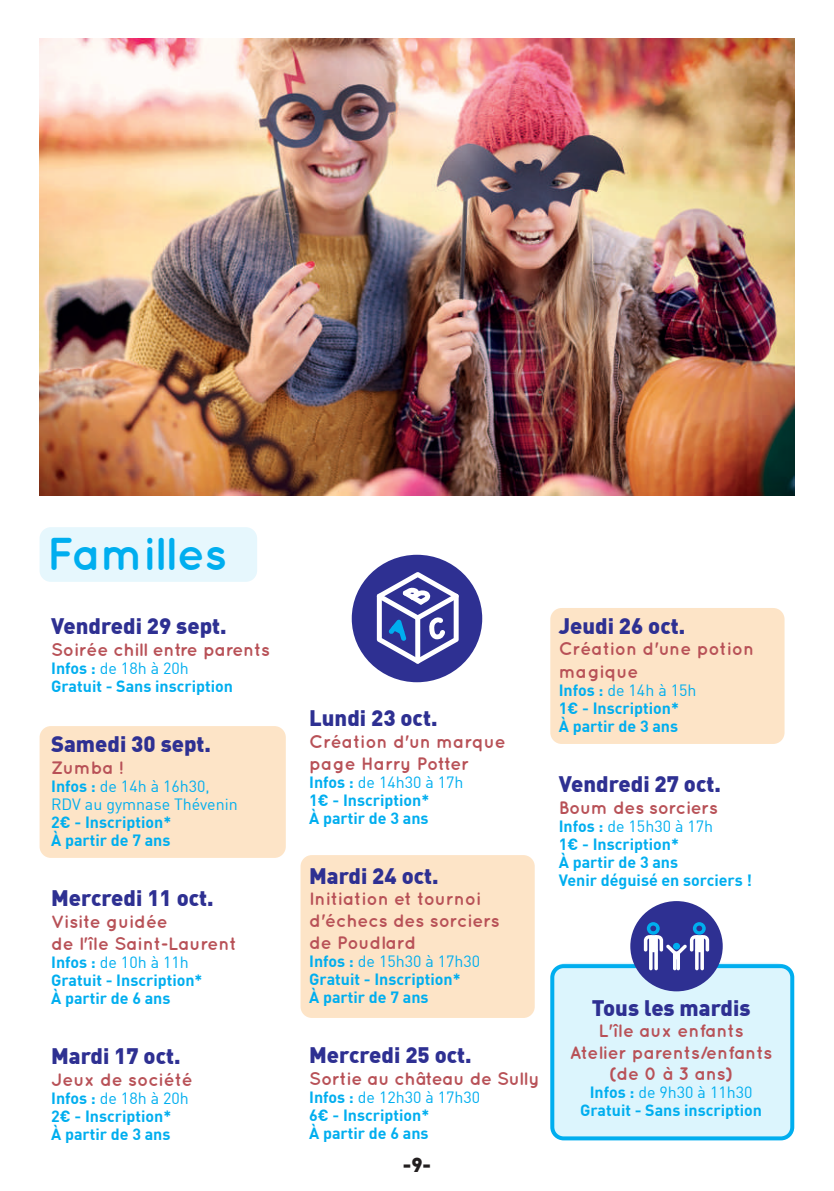
<style>
.page{position:relative;width:834px;height:1191px;background:#fff}
.page>*{position:absolute;margin:0;border:0;box-sizing:border-box;transform-origin:0 0}
.t1{font:700 46px "Quicksand";letter-spacing:-.02em;color:#00aeef}
.t2{font:900 22px "DIN Offc";color:#2e3092}
.t3{font:900 20px "DIN Offc";color:#231f20}
.t4{font:700 18px/22px "Quicksand";color:#b85157}
.t5{font:700 16px/18px "DIN Offc";color:#00aeef}
.t6{font:16px/18px "DIN Offc";color:#00aeef}
.s1{font-weight:400}
.s2{font-weight:700}
</style>
<div class="page">
<div style="left:550px;top:608px;width:234px;height:136px;background:#fde4c7;border-radius:11px"></div>
<div style="left:300px;top:855px;width:234px;height:163px;background:#fde4c7;border-radius:11px"></div>
<div style="left:40px;top:726px;width:246px;height:132px;background:#fde4c7;border-radius:11px"></div>
<img style="left:39px;top:39px;width:755px;height:456px">
<div style="left:39px;top:527px;width:218px;height:55px;background:#e6f7fd;border-radius:11px"></div>
<div style="left:352px;top:555px;width:130px;height:127px;background:#2e3092;border-radius:50%"></div>
<svg style="left:376px;top:572px;width:83px;height:91px"></svg>
<div style="left:550px;top:962px;width:242px;height:177px;background:#dcf5fd;border-radius:17px"></div>
<div style="left:550px;top:964px;width:244px;height:176px;border:4px solid #00aeef;border-radius:11px"></div>
<div style="left:630px;top:901px;width:92px;height:90px;background:#2e3092;border-radius:50%"></div>
<hr style="left:700px;top:935px;width:3px;height:35px;background:#fff;border-radius:2px">
<hr style="left:695px;top:935px;width:3px;height:35px;background:#fff;border-radius:2px">
<hr style="left:654px;top:935px;width:3px;height:35px;background:#fff;border-radius:2px">
<hr style="left:649px;top:935px;width:3px;height:35px;background:#fff;border-radius:2px">
<svg style="left:676px;top:951px;width:4px;height:19px"></svg>
<svg style="left:672px;top:951px;width:4px;height:19px"></svg>
<svg style="left:643px;top:922px;width:66px;height:37px"></svg>
<div style="left:650px;top:937px;width:5px;height:13px;background:#fff"></div>
<div style="left:696px;top:937px;width:5px;height:13px;background:#fff"></div>
<h1 class="t1" style="left:47px;top:526px;width:182px">Familles</h1>
<h2 class="t2" style="left:51px;top:611px;width:177px">Vendredi 29 sept.</h2>
<p class="t4" style="left:51px;top:638px;width:220px">Soirée chill entre parents</p>
<p class="t5" style="left:51px;top:658px;width:183px">Infos : <span class="s1">de 18h à 20h<br></span>Gratuit - Sans inscription</p>
<h2 class="t2" style="left:51px;top:729px;width:161px">Samedi 30 sept.</h2>
<p class="t4" style="left:51px;top:756px;width:74px">Zumba !</p>
<p class="t6" style="left:51px;top:777px;width:188px"><span class="s2">Infos :</span> de 14h à 16h30,<br>RDV au gymnase Thévenin</p>
<p class="t5" style="left:51px;top:812px;width:122px">2€ - Inscription*<br>À partir de 7 ans</p>
<h2 class="t2" style="left:51px;top:883px;width:164px">Mercredi 11 oct.</h2>
<p class="t4" style="left:51px;top:909px;width:187px">Visite guidée<br>de l'île Saint-Laurent</p>
<p class="t5" style="left:51px;top:952px;width:153px">Infos : <span class="s1">de 10h à 11h<br></span>Gratuit - Inscription*<br>À partir de 6 ans</p>
<h2 class="t2" style="left:51px;top:1041px;width:131px">Mardi 17 oct.</h2>
<p class="t4" style="left:51px;top:1067px;width:143px">Jeux de société</p>
<p class="t5" style="left:51px;top:1088px;width:139px">Infos : <span class="s1">de 18h à 20h<br></span>2€ - Inscription*<br>À partir de 3 ans</p>
<h2 class="t2" style="left:309px;top:703px;width:130px">Lundi 23 oct.</h2>
<p class="t4" style="left:309px;top:730px;width:198px">Création d'un marque page Harry Potter</p>
<p class="t5" style="left:309px;top:772px;width:156px">Infos : <span class="s1">de 14h30 à 17h<br></span>1€ - Inscription*<br>À partir de 3 ans</p>
<h2 class="t2" style="left:309px;top:861px;width:131px">Mardi 24 oct.</h2>
<p class="t4" style="left:309px;top:887px;width:192px">Initiation et tournoi d'échecs des sorciers de Poudlard</p>
<p class="t5" style="left:309px;top:951px;width:172px">Infos : <span class="s1">de 15h30 à 17h30<br></span>Gratuit - Inscription*<br>À partir de 7 ans</p>
<h2 class="t2" style="left:309px;top:1040px;width:164px">Mercredi 25 oct.</h2>
<p class="t4" style="left:309px;top:1067px;width:232px">Sortie au château de Sully</p>
<p class="t5" style="left:309px;top:1087px;width:172px">Infos : <span class="s1">de 12h30 à 17h30<br></span>6€ - Inscription*<br>À partir de 6 ans</p>
<p class="t3" style="left:403px;top:1151px;width:30px">-9-</p>
<h2 class="t2" style="left:558px;top:611px;width:128px">Jeudi 26 oct.</h2>
<p class="t4" style="left:558px;top:637px;width:197px">Création d'une potion magique</p>
<p class="t5" style="left:558px;top:680px;width:139px">Infos : <span class="s1">de 14h à 15h<br></span>1€ - Inscription*<br>À partir de 3 ans</p>
<h2 class="t2" style="left:558px;top:769px;width:164px">Vendredi 27 oct.</h2>
<p class="t4" style="left:558px;top:795px;width:161px">Boum des sorciers</p>
<p class="t5" style="left:558px;top:816px;width:195px">Infos : <span class="s1">de 15h30 à 17h<br></span>1€ - Inscription*<br>À partir de 3 ans<br>Venir déguisé en sorciers !</p>
<h2 class="t2" style="left:591px;top:993px;width:160px">Tous les mardis</h2>
<p class="t4" style="left:569px;top:1019px;width:204px;text-align:center">L'île aux enfants<br>Atelier parents/enfants (de 0 à 3 ans)</p>
<p class="t5" style="left:580px;top:1083px;width:183px;text-align:center">Infos : <span class="s1">de 9h30 à 11h30<br></span>Gratuit - Sans inscription</p>
</div>
